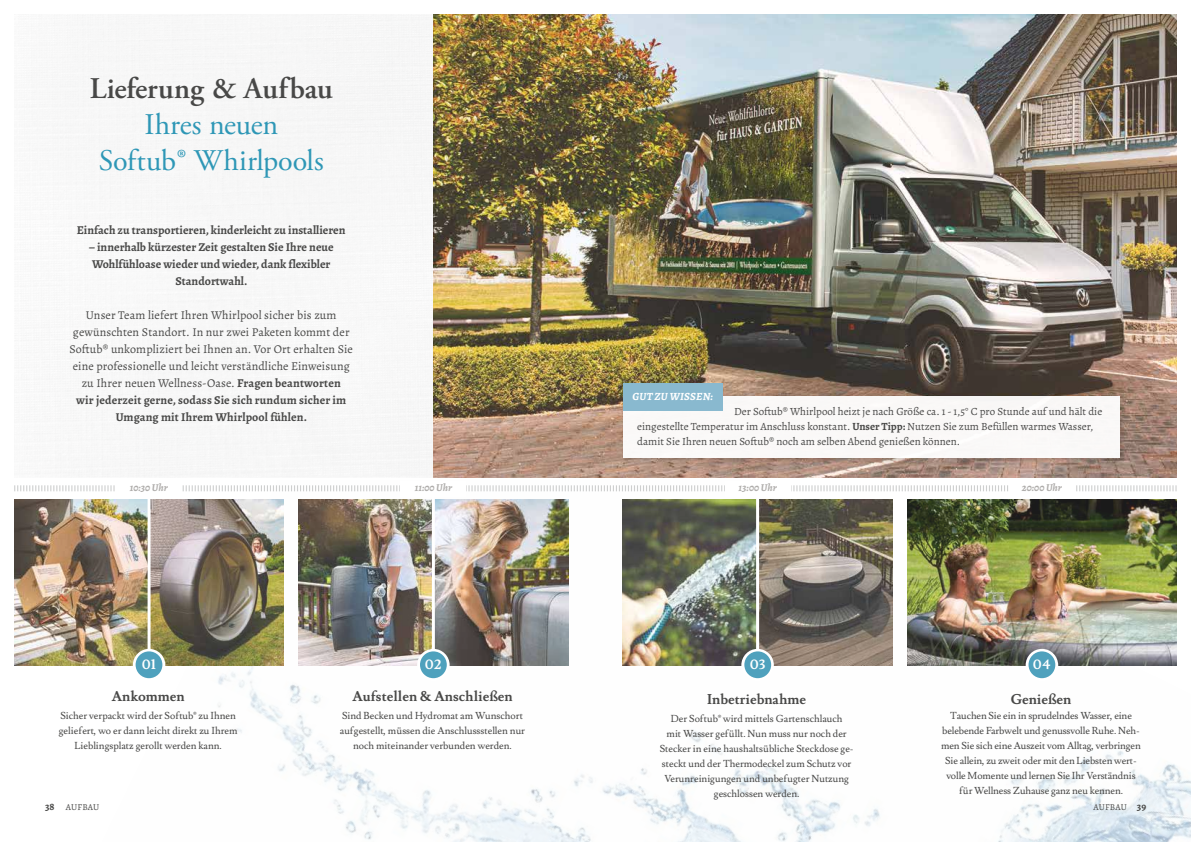
<style>
.page{position:relative;width:1191px;height:842px;background:#fff}
.page>*{position:absolute;margin:0;border:0;box-sizing:border-box;transform-origin:0 0}
.t1{font:30px/36px "Adobe Garamond Pro";letter-spacing:-.005em;color:#2e97b6;text-align:center}
.t2{font:700 14px "Lusitana";color:#484847}
.t3{font:700 13.8px "Lusitana";letter-spacing:.06em;color:#fff}
.t4{font:12px/17px "Alegreya";letter-spacing:.01em;color:#484847;text-align:center}
.t5{font:700 12px/17px "Alegreya";color:#484847;text-align:center}
.t6{font:11px/15px "Alegreya";color:#484847}
.t7{font:italic 700 11px "Alegreya";letter-spacing:.02em;color:#fff}
.t8{font:italic 700 10.5px "Alegreya";color:#afadab}
.t9{font:10px/15px "Lusitana";color:#484847;text-align:center}
.t10{font:9px "Alegreya";letter-spacing:.02em;color:#484847}
.s1{font-weight:600;color:#484847}
.s2{font-weight:700}
.s3{font-weight:700;font-size:10.5px}
</style>
<div class="page">
<img style="left:90px;top:293px;width:1101px;height:549px">
<img style="left:25px;top:14px;width:408px;height:464px">
<img style="left:14px;top:499px;width:270px;height:166px">
<hr style="left:148px;top:487px;width:3px;height:188px;background:#fff">
<img style="left:907px;top:499px;width:269px;height:166px">
<svg style="left:133px;top:649px;width:32px;height:32px"></svg>
<div style="left:136px;top:651px;width:26px;height:27px;background:#4fa1bd;border-radius:50%"></div>
<svg style="left:1025px;top:649px;width:33px;height:32px"></svg>
<div style="left:1028px;top:651px;width:27px;height:27px;background:#4fa1bd;border-radius:50%"></div>
<hr style="left:0;top:478px;width:1191px;height:3px;background:#fff">
<svg style="left:14px;top:484px;width:1163px;height:8px"></svg>
<div style="left:116px;top:481px;width:65px;height:15px;background:#fff"></div>
<div style="left:1009px;top:481px;width:65px;height:15px;background:#fff"></div>
<img style="left:298px;top:499px;width:270px;height:166px">
<hr style="left:432px;top:487px;width:3px;height:188px;background:#fff">
<svg style="left:417px;top:649px;width:32px;height:32px"></svg>
<div style="left:420px;top:651px;width:27px;height:27px;background:#4fa1bd;border-radius:50%"></div>
<div style="left:400px;top:481px;width:66px;height:15px;background:#fff"></div>
<img style="left:622px;top:499px;width:270px;height:166px">
<hr style="left:756px;top:487px;width:3px;height:188px;background:#fff">
<svg style="left:741px;top:649px;width:33px;height:32px"></svg>
<div style="left:744px;top:651px;width:27px;height:27px;background:#4fa1bd;border-radius:50%"></div>
<div style="left:725px;top:481px;width:65px;height:15px;background:#fff"></div>
<img style="left:433px;top:14px;width:743px;height:464px">
<div style="left:620px;top:394px;width:508px;height:73px;background:#000;opacity:.2"></div>
<div style="left:622px;top:396px;width:497px;height:61px;background:#faf8f8"></div>
<div style="left:622px;top:383px;width:100px;height:28px;background:#89b9cf"></div>
<p class="t1" style="left:90px;top:72px;width:244px"><span class="s1">Lieferung &amp; Aufbau<br></span>Ihres neuen<br>Softub® Whirlpools</p>
<p class="t5" style="left:77px;top:222px;width:270px">Einfach zu transportieren, kinderleicht zu installieren</p>
<p class="t5" style="left:89px;top:239px;width:246px">– innerhalb kürzester Zeit gestalten Sie Ihre neue<br>Wohlfühloase wieder und wieder, dank flexibler<br>Standortwahl.</p>
<p class="t4" style="left:70px;top:307px;width:285px">Unser Team liefert Ihren Whirlpool sicher bis zum gewünschten Standort. In nur zwei Paketen kommt der Softub® unkompliziert bei Ihnen an. Vor Ort erhalten Sie eine professionelle und leicht verständliche Einweisung zu Ihrer neuen Wellness-Oase. <span class="s2">Fragen beantworten<br>wir jederzeit gerne, sodass Sie sich rundum sicher im Umgang mit Ihrem Whirlpool fühlen.</span></p>
<p class="t7" style="left:632px;top:389px;width:82px">GUT ZU WISSEN:</p>
<p class="t6" style="left:637px;top:404px;width:466px;text-indent:97px">Der Softub® Whirlpool heizt je nach Größe ca. 1 - 1,5° C pro Stunde auf und hält die eingestellte Temperatur im Anschluss konstant. <span class="s2">Unser Tipp:</span> Nutzen Sie zum Befüllen warmes Wasser, damit Sie Ihren neuen Softub® noch am selben Abend genießen können.</p>
<p class="t8" style="left:130px;top:481px;width:40px">10:30 UHR</p>
<p class="t8" style="left:415px;top:481px;width:39px">11:00 UHR</p>
<p class="t8" style="left:738px;top:481px;width:40px">13:00 UHR</p>
<p class="t8" style="left:1022px;top:481px;width:42px">20:00 UHR</p>
<p class="t3" style="left:142px;top:656px;width:15px">01</p>
<p class="t3" style="left:1033px;top:656px;width:19px">04</p>
<p class="t2" style="left:352px;top:688px;width:162px">Aufstellen &amp; Anschließen</p>
<p class="t9" style="left:340px;top:709px;width:187px">Sind Becken und Hydromat am Wunschort aufgestellt, müssen die Anschlussstellen nur noch miteinander verbunden werden.</p>
<p class="t3" style="left:425px;top:656px;width:18px">02</p>
<p class="t3" style="left:750px;top:656px;width:17px">03</p>
<p class="t2" style="left:112px;top:687px;width:74px">Ankommen</p>
<p class="t9" style="left:59px;top:708px;width:180px">Sicher verpackt wird der Softub® zu Ihnen geliefert, wo er dann leicht direkt zu Ihrem<br>Lieblingsplatz gerollt werden kann.</p>
<p class="t2" style="left:1010px;top:691px;width:62px">Genießen</p>
<p class="t9" style="left:941px;top:708px;width:201px">Tauchen Sie ein in sprudelndes Wasser, eine belebende Farbwelt und genussvolle Ruhe. Neh&shy;men Sie sich eine Auszeit vom Alltag, verbringen Sie allein, zu zweit oder mit den Liebsten wert&shy;volle Momente und lernen Sie Ihr Verständnis für Wellness Zuhause ganz neu kennen.</p>
<p class="t2" style="left:707px;top:691px;width:100px">Inbetriebnahme</p>
<p class="t9" style="left:659px;top:711px;width:195px">Der Softub® wird mittels Gartenschlauch<br>mit Wasser gefüllt. Nun muss nur noch der Stecker in eine haushaltsübliche Steckdose ge&shy;steckt und der Thermodeckel zum Schutz vor Verunreinigungen und unbefugter Nutzung geschlossen werden.</p>
<p class="t10" style="left:45px;top:801px;width:28px"><span class="s3">38</span> aufbau</p>
<p class="t10" style="left:1093px;top:801px;width:54px">AUFBAU <span class="s3">39</span></p>
</div>
